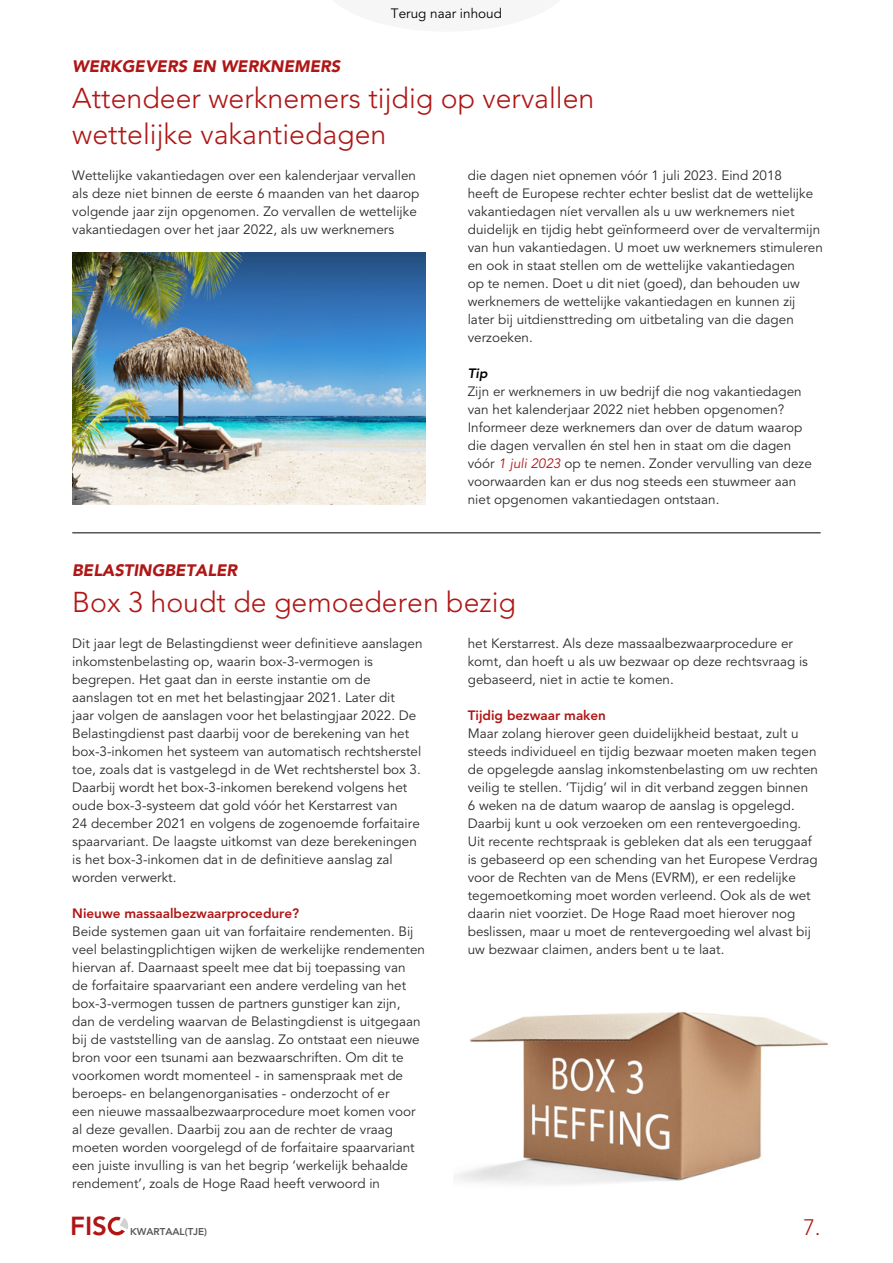
<style>
.page{position:relative;width:893px;height:1263px;background:#fff}
.page>*{position:absolute;margin:0;border:0;box-sizing:border-box;transform-origin:0 0}
.t1{font:300 28.5px/36px "Avenir LT";color:#af1615}
.t2{font:800 25.95px "Avenir LT";color:#af1615}
.t3{font:300 22.2px "Avenir LT";color:#af1615}
.t4{font:italic 900 16.5px "Avenir LT";color:#af1615}
.t5{font:13.5px/18px "Avenir LT";color:#2c2c2c}
.t6{font:800 13.5px "Avenir LT";color:#af1615}
.t7{font:13.5px "Avenir LT";color:#000}
.t8{font:italic 800 13.5px "Avenir LT";color:#000}
.t9{font:800 9.9px "Avenir LT";color:#575756}
.s1{font-style:italic;color:#af1615}
</style>
<div class="page">
<div style="left:108px;top:1217px;width:18px;height:18px;border:3px solid #af1615;border-radius:50%"></div>
<svg style="left:114px;top:1216px;width:14px;height:19px"></svg>
<img style="left:72px;top:252px;width:353px;height:252px">
<img style="left:455px;top:1012px;width:373px;height:173px">
<hr style="left:72px;top:533px;width:749px;height:1px;background:#000">
<p class="t7" style="left:391px;top:5px;width:113px">Terug naar inhoud</p>
<p class="t4" style="left:72px;top:56px;width:269px">WERKGEVERS EN WERKNEMERS</p>
<h1 class="t1" style="left:72px;top:80px;width:524px">Attendeer werknemers tijdig op vervallen wettelijke vakantiedagen</h1>
<p class="t5" style="left:72px;top:167px;width:349px">Wettelijke vakantiedagen over een kalenderjaar vervallen als deze niet binnen de eerste 6 maanden van het daarop volgende jaar zijn opgenomen. Zo vervallen de wettelijke vakantiedagen over het jaar 2022, als uw werknemers</p>
<p class="t5" style="left:468px;top:167px;width:357px">die dagen niet opnemen vóór 1 juli 2023. Eind 2018<br>heeft de Europese rechter echter beslist dat de wettelijke vakantiedagen níet vervallen als u uw werknemers niet duidelijk en tijdig hebt geïnformeerd over de vervaltermijn van hun vakantiedagen. U moet uw werknemers stimuleren en ook in staat stellen om de wettelijke vakantiedagen<br>op te nemen. Doet u dit niet (goed), dan behouden uw werknemers de wettelijke vakantiedagen en kunnen zij later bij uitdiensttreding om uitbetaling van die dagen verzoeken.</p>
<p class="t8" style="left:468px;top:365px;width:21px">Tip</p>
<p class="t5" style="left:468px;top:383px;width:346px">Zijn er werknemers in uw bedrijf die nog vakantiedagen van het kalenderjaar 2022 niet hebben opgenomen?<br>Informeer deze werknemers dan over de datum waarop die dagen vervallen én stel hen in staat om die dagen vóór <span class="s1">1 juli 2023</span> op te nemen. Zonder vervulling van deze voorwaarden kan er dus nog steeds een stuwmeer aan niet opgenomen vakantiedagen ontstaan.</p>
<p class="t4" style="left:72px;top:560px;width:167px">BELASTINGBETALER</p>
<h1 class="t1" style="left:72px;top:584px;width:445px">Box 3 houdt de gemoederen bezig</h1>
<p class="t5" style="left:72px;top:635px;width:352px">Dit jaar legt de Belastingdienst weer definitieve aanslagen inkomstenbelasting op, waarin box-3-vermogen is begrepen. Het gaat dan in eerste instantie om de aanslagen tot en met het belastingjaar 2021. Later dit<br>jaar volgen de aanslagen voor het belastingjaar 2022. De Belastingdienst past daarbij voor de berekening van het box-3-inkomen het systeem van automatisch rechtsherstel toe, zoals dat is vastgelegd in de Wet rechtsherstel box 3.<br>Daarbij wordt het box-3-inkomen berekend volgens het oude box-3-systeem dat gold vóór het Kerstarrest van<br>24 december 2021 en volgens de zogenoemde forfaitaire spaarvariant. De laagste uitkomst van deze berekeningen is het box-3-inkomen dat in de definitieve aanslag zal worden verwerkt.</p>
<p class="t6" style="left:72px;top:905px;width:229px">Nieuwe massaalbezwaarprocedure?</p>
<p class="t5" style="left:72px;top:923px;width:354px">Beide systemen gaan uit van forfaitaire rendementen. Bij veel belastingplichtigen wijken de werkelijke rendementen hiervan af. Daarnaast speelt mee dat bij toepassing van<br>de forfaitaire spaarvariant een andere verdeling van het box-3-vermogen tussen de partners gunstiger kan zijn, dan de verdeling waarvan de Belastingdienst is uitgegaan bij de vaststelling van de aanslag. Zo ontstaat een nieuwe bron voor een tsunami aan bezwaarschriften. Om dit te voorkomen wordt momenteel - in samenspraak met de beroeps- en belangenorganisaties - onderzocht of er<br>een nieuwe massaalbezwaarprocedure moet komen voor al deze gevallen. Daarbij zou aan de rechter de vraag moeten worden voorgelegd of de forfaitaire spaarvariant een juiste invulling is van het begrip ‘werkelijk behaalde rendement’, zoals de Hoge Raad heeft verwoord in</p>
<h2 class="t2" style="left:70px;top:1210px;width:38px">FIS</h2>
<p class="t9" style="left:130px;top:1226px;width:79px">KWARTAAL(TJE)</p>
<p class="t5" style="left:468px;top:635px;width:342px">het Kerstarrest. Als deze massaalbezwaarprocedure er komt, dan hoeft u als uw bezwaar op deze rechtsvraag is gebaseerd, niet in actie te komen.</p>
<p class="t6" style="left:468px;top:707px;width:140px">Tijdig bezwaar maken</p>
<p class="t5" style="left:468px;top:725px;width:352px">Maar zolang hierover geen duidelijkheid bestaat, zult u steeds individueel en tijdig bezwaar moeten maken tegen de opgelegde aanslag inkomstenbelasting om uw rechten veilig te stellen. ‘Tijdig’ wil in dit verband zeggen binnen 6 weken na de datum waarop de aanslag is opgelegd.<br>Daarbij kunt u ook verzoeken om een rentevergoeding.<br>Uit recente rechtspraak is gebleken dat als een teruggaaf is gebaseerd op een schending van het Europese Verdrag voor de Rechten van de Mens (EVRM), er een redelijke tegemoetkoming moet worden verleend. Ook als de wet daarin niet voorziet. De Hoge Raad moet hierover nog beslissen, maar u moet de rentevergoeding wel alvast bij uw bezwaar claimen, anders bent u te laat.</p>
<h3 class="t3" style="left:803px;top:1214px;width:19px">7.</h3>
</div>
